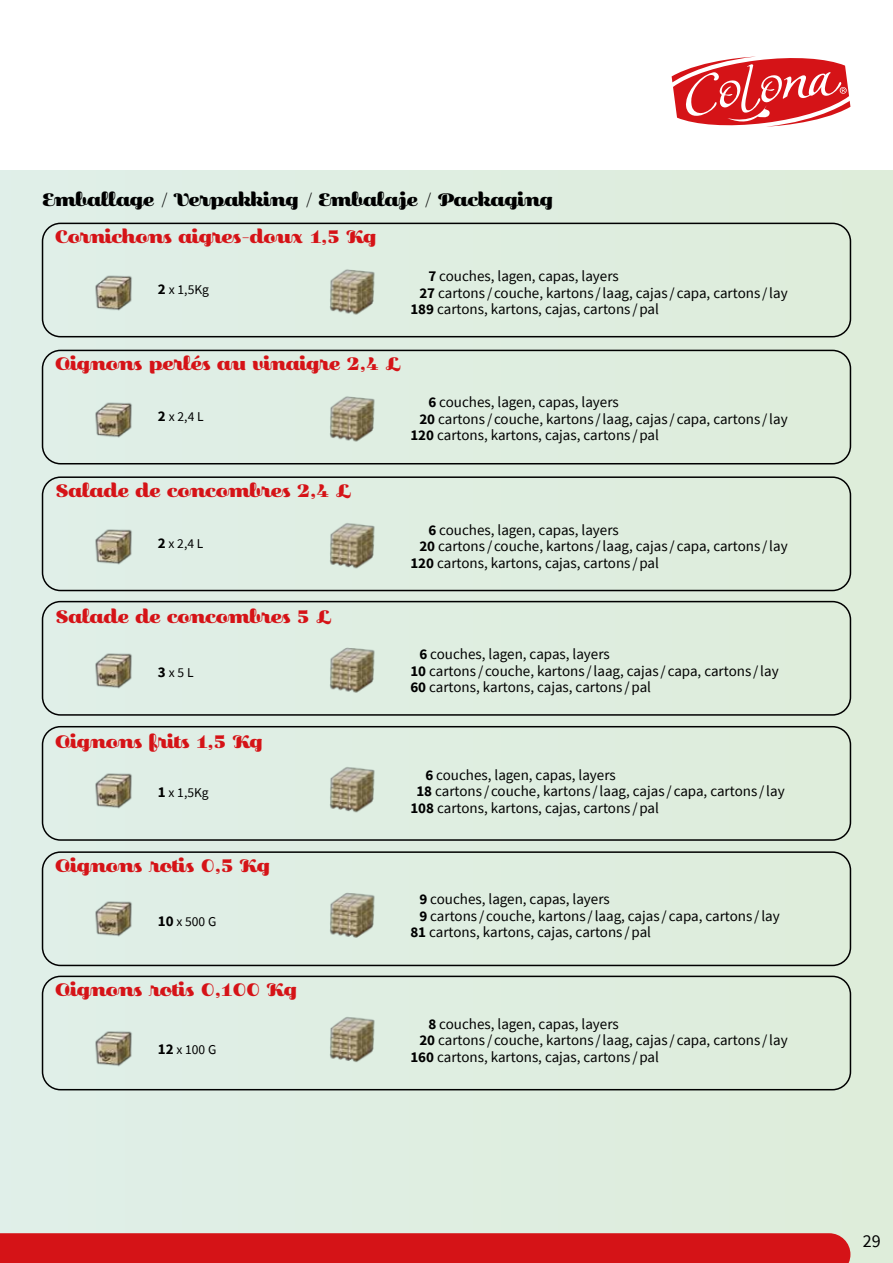
<style>
.page{position:relative;width:893px;height:1263px;background:#fff}
.page>*{position:absolute;margin:0;border:0;box-sizing:border-box;transform-origin:0 0}
.t1{font:18px "Primot Pro";color:#d51317}
.t2{font:18px "Primot Pro";color:#000}
.t3{font:18px "Source Sans Pro";color:#000}
.t4{font:15px/16.5px "Source Sans Pro";color:#000}
.t5{font:13.5px "Source Sans Pro";color:#000}
.s1{font-weight:700;font-size:15px}
.s2{font-weight:700}
</style>
<div class="page">
<div style="left:0;top:170px;width:893px;height:1093px;background:#dfeee1"></div>
<div style="left:0;top:1233px;width:850px;height:30px;background:#d51317"></div>
<img style="left:95px;top:275px;width:37px;height:36px">
<img style="left:330px;top:269px;width:45px;height:46px">
<div style="left:42px;top:223px;width:809px;height:114px;border:2px solid #000;border-radius:18px"></div>
<div style="left:42px;top:350px;width:809px;height:114px;border:2px solid #000;border-radius:18px"></div>
<div style="left:42px;top:476px;width:809px;height:115px;border:2px solid #000;border-radius:18px"></div>
<div style="left:42px;top:601px;width:809px;height:115px;border:2px solid #000;border-radius:18px"></div>
<div style="left:42px;top:726px;width:809px;height:115px;border:2px solid #000;border-radius:18px"></div>
<div style="left:42px;top:851px;width:809px;height:115px;border:2px solid #000;border-radius:18px"></div>
<div style="left:42px;top:976px;width:809px;height:114px;border:2px solid #000;border-radius:18px"></div>
<img style="left:95px;top:402px;width:37px;height:36px">
<img style="left:330px;top:396px;width:45px;height:46px">
<img style="left:95px;top:529px;width:37px;height:36px">
<img style="left:330px;top:523px;width:45px;height:46px">
<img style="left:95px;top:653px;width:37px;height:36px">
<img style="left:330px;top:647px;width:45px;height:46px">
<img style="left:95px;top:773px;width:37px;height:36px">
<img style="left:330px;top:767px;width:45px;height:46px">
<img style="left:95px;top:901px;width:37px;height:36px">
<img style="left:330px;top:892px;width:45px;height:46px">
<img style="left:95px;top:1031px;width:37px;height:36px">
<img style="left:330px;top:1017px;width:45px;height:45px">
<svg style="left:672px;top:56px;width:178px;height:71px"></svg>
<p class="t2" style="left:43px;top:189px;width:512px">Emballage / Verpakking / Embalaje / Packaging</p>
<p class="t1" style="left:55px;top:227px;width:323px">Cornichons aigres-doux 1,5 Kg</p>
<p class="t5" style="left:158px;top:281px;width:53px"><span class="s1">2</span> x 1,5Kg</p>
<p class="t4" style="left:428px;top:268px;width:192px"><span class="s2">7</span> couches, lagen, capas, layers</p>
<p class="t4" style="left:419px;top:284px;width:370px"><span class="s2">27</span> cartons / couche, kartons /laag, cajas / capa, cartons /lay</p>
<p class="t4" style="left:410px;top:301px;width:250px"><span class="s2">189</span> cartons, kartons, cajas, cartons /pal</p>
<p class="t1" style="left:55px;top:354px;width:346px">Oignons perlés au vinaigre 2,4 L</p>
<p class="t5" style="left:158px;top:408px;width:47px"><span class="s1">2</span> x 2,4 L</p>
<p class="t4" style="left:428px;top:394px;width:192px"><span class="s2">6</span> couches, lagen, capas, layers</p>
<p class="t4" style="left:419px;top:410px;width:370px"><span class="s2">20</span> cartons / couche, kartons /laag, cajas / capa, cartons /lay</p>
<p class="t4" style="left:410px;top:427px;width:250px"><span class="s2">120</span> cartons, kartons, cajas, cartons /pal</p>
<p class="t1" style="left:55px;top:480px;width:296px">Salade de concombres 2,4 L</p>
<p class="t5" style="left:158px;top:535px;width:47px"><span class="s1">2</span> x 2,4 L</p>
<p class="t1" style="left:55px;top:607px;width:277px">Salade de concombres 5 L</p>
<p class="t5" style="left:158px;top:664px;width:37px"><span class="s1">3</span> x 5 L</p>
<p class="t1" style="left:55px;top:731px;width:209px">Oignons frits 1,5 Kg</p>
<p class="t5" style="left:158px;top:784px;width:52px"><span class="s1">1</span> x 1,5Kg</p>
<p class="t4" style="left:428px;top:521px;width:192px"><span class="s2">6</span> couches, lagen, capas, layers</p>
<p class="t4" style="left:419px;top:538px;width:370px"><span class="s2">20</span> cartons / couche, kartons /laag, cajas / capa, cartons /lay</p>
<p class="t4" style="left:410px;top:554px;width:250px"><span class="s2">120</span> cartons, kartons, cajas, cartons /pal</p>
<p class="t4" style="left:410px;top:646px;width:370px;text-indent:9px"><span class="s2">6</span> couches, lagen, capas, layers<br><span class="s2">10</span> cartons / couche, kartons /laag, cajas / capa, cartons /lay<br><span class="s2">60</span> cartons, kartons, cajas, cartons /pal</p>
<p class="t4" style="left:425px;top:766px;width:192px"><span class="s2">6</span> couches, lagen, capas, layers</p>
<p class="t4" style="left:416px;top:783px;width:370px"><span class="s2">18</span> cartons / couche, kartons /laag, cajas / capa, cartons /lay</p>
<p class="t4" style="left:410px;top:799px;width:250px"><span class="s2">108</span> cartons, kartons, cajas, cartons /pal</p>
<p class="t1" style="left:55px;top:855px;width:217px">Oignons rotis 0,5 Kg</p>
<p class="t5" style="left:158px;top:913px;width:60px"><span class="s1">10</span> x 500 G</p>
<p class="t1" style="left:55px;top:980px;width:244px">Oignons rotis 0,100 Kg</p>
<p class="t5" style="left:158px;top:1040px;width:60px"><span class="s1">12</span> x 100 G</p>
<p class="t4" style="left:419px;top:891px;width:192px"><span class="s2">9</span> couches, lagen, capas, layers</p>
<p class="t4" style="left:419px;top:908px;width:362px"><span class="s2">9</span> cartons / couche, kartons /laag, cajas / capa, cartons /lay</p>
<p class="t4" style="left:410px;top:924px;width:242px"><span class="s2">81</span> cartons, kartons, cajas, cartons /pal</p>
<p class="t4" style="left:428px;top:1015px;width:192px"><span class="s2">8</span> couches, lagen, capas, layers</p>
<p class="t4" style="left:419px;top:1032px;width:370px"><span class="s2">20</span> cartons / couche, kartons /laag, cajas / capa, cartons /lay</p>
<p class="t4" style="left:410px;top:1048px;width:250px"><span class="s2">160</span> cartons, kartons, cajas, cartons /pal</p>
<p class="t3" style="left:863px;top:1229px;width:19px">29</p>
</div>
